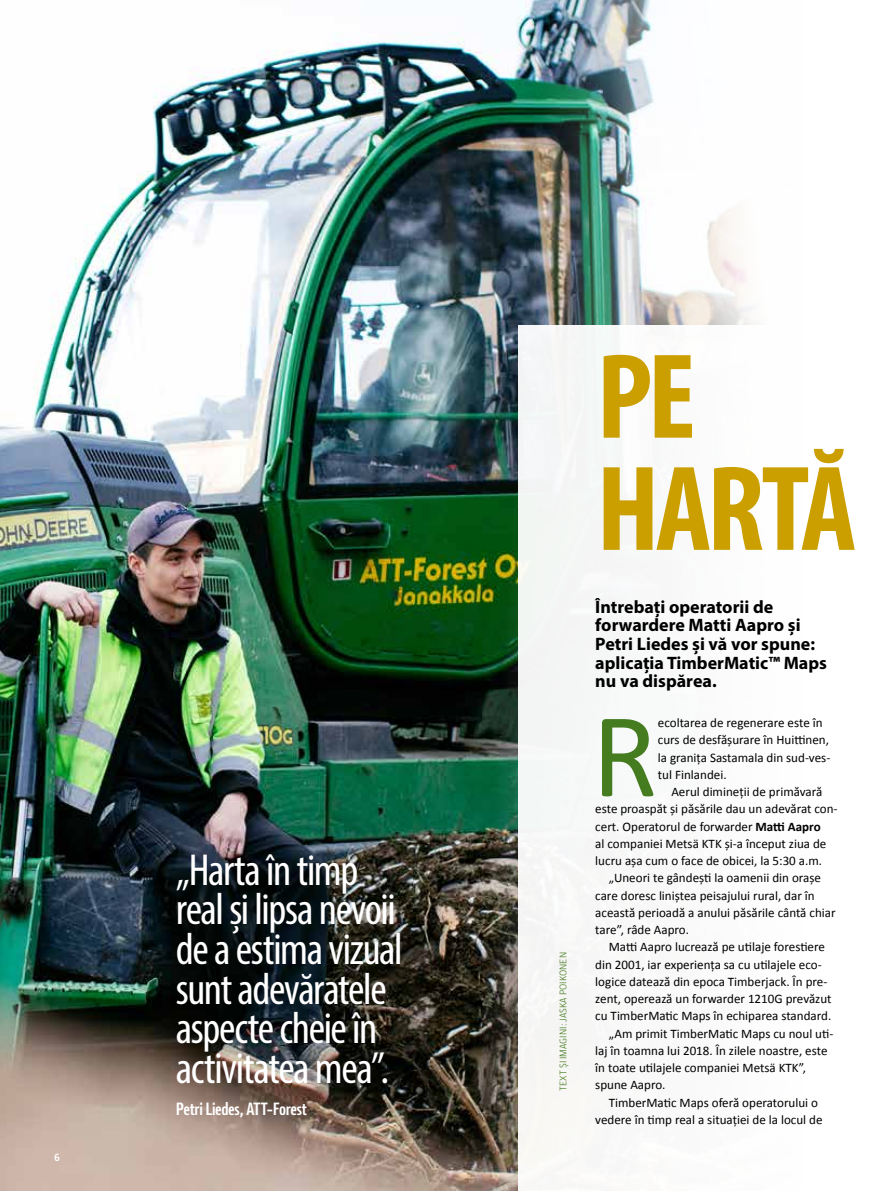
<style>
.page{position:relative;width:893px;height:1191px;background:#fff}
.page>*{position:absolute;margin:0;border:0;box-sizing:border-box;transform-origin:0 0}
.t1{font:700 condensed 122.4px/112.2px "Myriad Pro";letter-spacing:-.04em;color:#cb9f00}
.t2{font:121.8px "Calibri";color:#457c1f}
.t3{font:condensed 45px/39.6px "Myriad Pro";letter-spacing:-.03em;color:#fff}
.t4{font:700 18px/18.8px "Myriad Pro";color:#000}
.t5{font:700 18px "JD Sans Pro Cond";letter-spacing:-.02em;color:#fff}
.t6{font:13.05px/17.2px "Calibri";color:#000}
.t7{font:700 10.5px "JD Sans Pro";color:#fff}
.t8{font:9.75px "JD Sans Pro";letter-spacing:.01em;color:#457c1f}
.s1{font-weight:700}
</style>
<div class="page">
<img style="left:0;top:37px;width:391px;height:1154px">
<img style="left:391px;top:0;width:366px;height:1191px">
<div style="left:519px;top:325px;width:374px;height:866px;background:#fff"></div>
<p class="t7" style="left:54px;top:1150px;width:7px">6</p>
<h3 class="t3" style="left:176px;top:849px;width:228px">„Harta în timp real și lipsa nevoii de a estima vizual sunt adevăratele aspecte cheie în activitatea mea”.</h3>
<h3 class="t5" style="left:176px;top:1096px;width:133px">Petri Liedes, ATT-Forest</h3>
<p class="t8" style="left:557px;top:1090px;width:140px;rotate:-90deg">TEXT ȘI IMAGINI: JASKA POIKONEN</p>
<h1 class="t1" style="left:596px;top:338px;width:262px">PE<br>HARTĂ</h1>
<h3 class="t4" style="left:595px;top:596px;width:233px">Întrebați operatorii de forwardere Matti Aapro și<br>Petri Liedes și vă vor spune: aplicația TimberMatic™ Maps nu va dispărea.</h3>
<h2 class="t2" style="left:592px;top:671px;width:68px">R</h2>
<p class="t6" style="left:658px;top:713px;width:174px">ecoltarea de regenerare este în curs de desfășurare în Huittinen, la granița Sastamala din sud-ves&shy;tul Finlandei.</p>
<p class="t6" style="left:595px;top:782px;width:244px;text-indent:76px">Aerul dimineții de primăvară este proaspăt și păsările dau un adevărat con&shy;cert. Operatorul de forwarder <span class="s1">Matti Aapro<br></span>al companiei Metsä KTK și-a început ziua de lucru așa cum o face de obicei, la 5:30 a.m.</p>
<p class="t6" style="left:595px;top:869px;width:242px;text-indent:13px">„Uneori te gândești la oamenii din orașe care doresc liniștea peisajului rural, dar în această perioadă a anului păsările cântă chiar tare”, râde Aapro.</p>
<p class="t6" style="left:609px;top:938px;width:218px">Matti Aapro lucrează pe utilaje forestiere</p>
<p class="t6" style="left:595px;top:955px;width:228px">din 2001, iar experiența sa cu utilajele eco-</p>
<p class="t6" style="left:595px;top:972px;width:234px">logice datează din epoca Timberjack. În pre-</p>
<p class="t6" style="left:595px;top:989px;width:238px">zent, operează un forwarder 1210G prevăzut</p>
<p class="t6" style="left:595px;top:1007px;width:237px">cu TimberMatic Maps în echiparea standard.</p>
<p class="t6" style="left:609px;top:1024px;width:226px">„Am primit TimberMatic Maps cu noul uti-</p>
<p class="t6" style="left:595px;top:1041px;width:234px">laj în toamna lui 2018. În zilele noastre, este</p>
<p class="t6" style="left:595px;top:1058px;width:212px">în toate utilajele companiei Metsä KTK”,</p>
<p class="t6" style="left:595px;top:1076px;width:72px">spune Aapro.</p>
<p class="t6" style="left:609px;top:1093px;width:211px">TimberMatic Maps oferă operatorului o</p>
<p class="t6" style="left:595px;top:1110px;width:229px">vedere în timp real a situației de la locul de</p>
</div>
